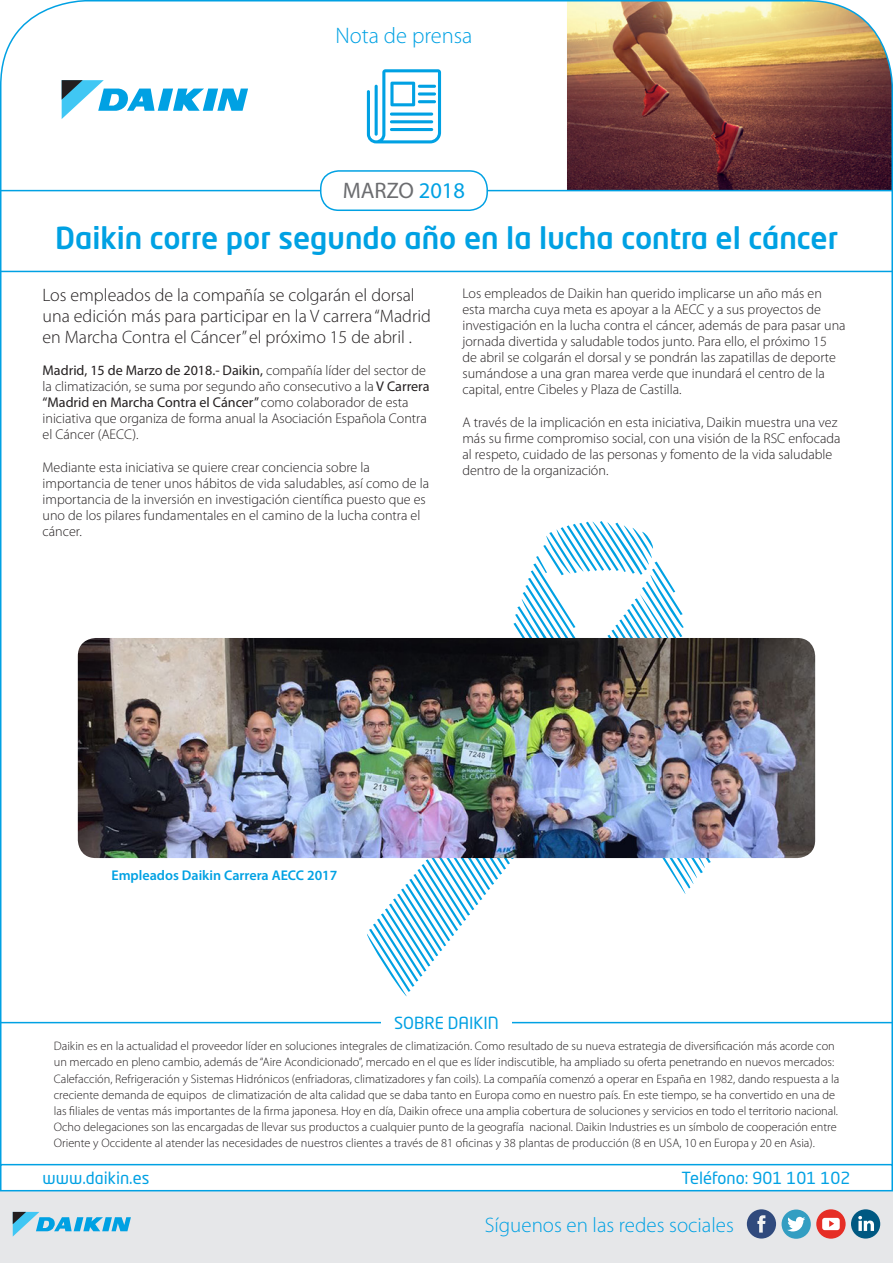
<style>
.page{position:relative;width:893px;height:1263px;background:#fff}
.page>*{position:absolute;margin:0;border:0;box-sizing:border-box;transform-origin:0 0}
.t1{font:500 30px "Neo Tech Std";color:#00a1e3}
.t2{font:300 22.5px "Myriad Pro";color:#00a1e3}
.t3{font:22.5px "Myriad Pro";color:#6c6d70}
.t4{font:300 21px "Myriad Pro";color:#00a1e3}
.t5{font:300 18px/21px "Myriad Pro";color:#231f20}
.t6{font:16.5px "Neo Tech Std";color:#00a1e3}
.t7{font:300 14.1px/16px "Myriad Pro";color:#231f20}
.t8{font:600 14.1px "Myriad Pro";color:#00a1e3}
.t9{font:300 12.3px/16px "Myriad Pro";color:#231f20}
.s1{color:#00a1e3}
.s2{font-weight:400}
</style>
<div class="page">
<img style="left:567px;top:1px;width:323px;height:189px">
<hr style="left:0;top:190px;width:893px;height:1px;background:#00a1e3">
<hr style="left:0;top:271px;width:893px;height:1px;background:#00a1e3">
<div style="left:321px;top:171px;width:166px;height:39px;background:#fff;border-radius:18px"></div>
<div style="left:320px;top:170px;width:168px;height:41px;border:2px solid #00a1e3;border-radius:18px"></div>
<svg style="left:367px;top:69px;width:74px;height:74px"></svg>
<hr style="left:375px;top:85px;width:3px;height:51px;background:#00a1e3;border-radius:2px">
<div style="left:0;top:1165px;width:893px;height:98px;background:#e6e7e9"></div>
<div style="left:1px;top:1165px;width:891px;height:26px;background:#fff"></div>
<div style="left:0;top:1164px;width:893px;height:27px;border:2px solid #00a1e3"></div>
<hr style="left:0;top:1022px;width:893px;height:1px;background:#00a1e3">
<div style="left:381px;top:1016px;width:131px;height:13px;background:#fff"></div>
<svg style="left:13px;top:1212px;width:118px;height:24px"></svg>
<div style="left:851px;top:1209px;width:29px;height:29px;background:#005982;border-radius:50%"></div>
<svg style="left:858px;top:1216px;width:16px;height:15px"></svg>
<div style="left:782px;top:1209px;width:29px;height:30px;background:#339ec2;border-radius:50%"></div>
<svg style="left:787px;top:1217px;width:18px;height:14px"></svg>
<svg style="left:816px;top:1209px;width:30px;height:30px"></svg>
<svg style="left:822px;top:1218px;width:18px;height:12px"></svg>
<div style="left:747px;top:1209px;width:29px;height:29px;background:#304a7d;border-radius:50%"></div>
<svg style="left:757px;top:1215px;width:8px;height:17px"></svg>
<svg style="left:62px;top:80px;width:186px;height:39px"></svg>
<svg style="left:367px;top:521px;width:344px;height:475px"></svg>
<img style="left:78px;top:638px;width:737px;height:220px">
<p class="t2" style="left:335px;top:21px;width:138px">Nota de prensa</p>
<p class="t3" style="left:343px;top:176px;width:124px">MARZO <span class="s1">2018</span></p>
<p class="t1" style="left:55px;top:219px;width:785px">Daikin corre por segundo año en la lucha contra el cáncer</p>
<p class="t5" style="left:43px;top:284px;width:390px">Los empleados de la compañía se colgarán el dorsal una edición más para participar en la V carrera “Madrid en Marcha Contra el Cáncer” el próximo 15 de abril .</p>
<p class="t7" style="left:43px;top:362px;width:389px"><span class="s2">Madrid, 15 de Marzo de 2018.- Daikin,</span> compañía líder del sector de la climatización, se suma por segundo año consecutivo a la <span class="s2">V Carrera “Madrid en Marcha Contra el Cáncer”</span> como colaborador de esta iniciativa que organiza de forma anual la Asociación Española Contra el Cáncer (AECC).</p>
<p class="t7" style="left:43px;top:459px;width:388px">Mediante esta iniciativa se quiere crear conciencia sobre la importancia de tener unos hábitos de vida saludables, así como de la importancia de la inversión en investigación científica puesto que es uno de los pilares fundamentales en el camino de la lucha contra el cáncer.</p>
<p class="t7" style="left:462px;top:285px;width:385px">Los empleados de Daikin han querido implicarse un año más en esta marcha cuya meta es apoyar a la AECC y a sus proyectos de investigación en la lucha contra el cáncer, además de para pasar una jornada divertida y saludable todos junto. Para ello, el próximo 15<br>de abril se colgarán el dorsal y se pondrán las zapatillas de deporte sumándose a una gran marea verde que inundará el centro de la capital, entre Cibeles y Plaza de Castilla.</p>
<p class="t7" style="left:462px;top:414px;width:380px">A través de la implicación en esta iniciativa, Daikin muestra una vez más su firme compromiso social, con una visión de la RSC enfocada al respeto, cuidado de las personas y fomento de la vida saludable dentro de la organización.</p>
<p class="t8" style="left:111px;top:866px;width:227px">Empleados Daikin Carrera AECC 2017</p>
<p class="t6" style="left:394px;top:1013px;width:106px">SOBRE DAIKIN</p>
<p class="t9" style="left:54px;top:1038px;width:787px">Daikin es en la actualidad el proveedor líder en soluciones integrales de climatización. Como resultado de su nueva estrategia de diversificación más acorde con un mercado en pleno cambio, además de “Aire Acondicionado”, mercado en el que es líder indiscutible, ha ampliado su oferta penetrando en nuevos mercados:<br>Calefacción, Refrigeración y Sistemas Hidrónicos (enfriadoras, climatizadores y fan coils). La compañía comenzó a operar en España en 1982, dando respuesta a la creciente demanda de equipos de climatización de alta calidad que se daba tanto en Europa como en nuestro país. En este tiempo, se ha convertido en una de las filiales de ventas más importantes de la firma japonesa. Hoy en día, Daikin ofrece una amplia cobertura de soluciones y servicios en todo el territorio nacional.<br>Ocho delegaciones son las encargadas de llevar sus productos a cualquier punto de la geografía nacional. Daikin Industries es un símbolo de cooperación entre Oriente y Occidente al atender las necesidades de nuestros clientes a través de 81 oficinas y 38 plantas de producción (8 en USA, 10 en Europa y 20 en Asia).</p>
<p class="t6" style="left:43px;top:1168px;width:108px">www.daikin.es</p>
<p class="t6" style="left:681px;top:1168px;width:171px">Teléfono: 901 101 102</p>
<p class="t4" style="left:485px;top:1212px;width:251px">Síguenos en las redes sociales</p>
</div>
